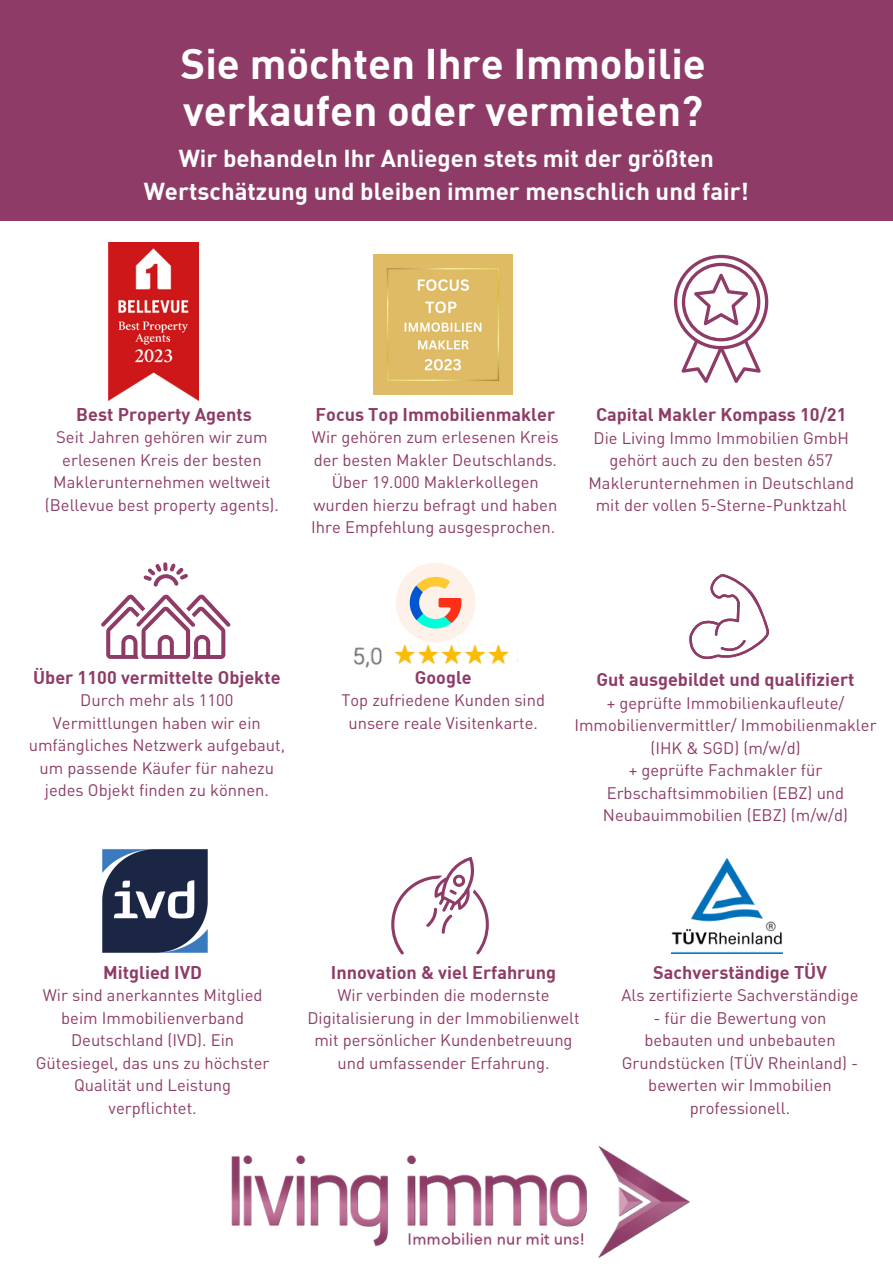
<style>
.page{position:relative;width:893px;height:1264px;background:#fff}
.page>*{position:absolute;margin:0;border:0;box-sizing:border-box;transform-origin:0 0}
.t1{font:700 42px/47.2px "DIN";color:#fff}
.t2{font:700 24px/32.5px "DIN";color:#fff;text-align:center}
.t3{font:700 18px "DIN";color:#8e3c67}
.t4{font:16.5px/22.5px "DIN";color:#8e3c67;text-align:center}
</style>
<div class="page">
<img style="left:109px;top:242px;width:90px;height:158px">
<img style="left:102px;top:849px;width:106px;height:104px">
<img style="left:373px;top:255px;width:139px;height:139px">
<svg style="left:673px;top:255px;width:95px;height:128px"></svg>
<svg style="left:391px;top:856px;width:98px;height:98px"></svg>
<img style="left:353px;top:626px;width:156px;height:42px">
<div style="left:395px;top:562px;width:80px;height:80px;background:#fdf1e9;border-radius:50%"></div>
<svg style="left:409px;top:577px;width:52px;height:51px"></svg>
<svg style="left:689px;top:574px;width:80px;height:85px"></svg>
<svg style="left:143px;top:562px;width:45px;height:24px"></svg>
<svg style="left:101px;top:594px;width:129px;height:65px"></svg>
<img style="left:671px;top:858px;width:111px;height:95px">
<div style="left:0;top:0;width:892px;height:221px;background:#8e3c67"></div>
<img style="left:231px;top:1146px;width:459px;height:112px">
<p class="t1" style="left:181px;top:38px;width:526px">Sie möchten Ihre Immobilie verkaufen oder vermieten?</p>
<p class="t2" style="left:144px;top:141px;width:606px">Wir behandeln Ihr Anliegen stets mit der größten<br>Wertschätzung und bleiben immer menschlich und fair!</p>
<p class="t3" style="left:76px;top:403px;width:177px">Best Property Agents</p>
<p class="t4" style="left:53px;top:426px;width:219px">Seit Jahren gehören wir zum erlesenen Kreis der besten<br>Maklerunternehmen weltweit</p>
<p class="t4" style="left:45px;top:493px;width:235px">(Bellevue best property agents).</p>
<p class="t3" style="left:315px;top:403px;width:241px">Focus Top Immobilienmakler</p>
<p class="t4" style="left:311px;top:426px;width:249px">Wir gehören zum erlesenen Kreis der besten Makler Deutschlands.<br>Über 19.000 Maklerkollegen wurden hierzu befragt und haben<br>Ihre Empfehlung ausgesprochen.</p>
<p class="t3" style="left:596px;top:403px;width:252px">Capital Makler Kompass 10/21</p>
<p class="t4" style="left:588px;top:426px;width:267px">Die Living Immo Immobilien GmbH gehört auch zu den besten 657<br>Maklerunternehmen in Deutschland mit der vollen 5-Sterne-Punktzahl</p>
<p class="t3" style="left:33px;top:665px;width:249px">Über 1100 vermittelte Objekte</p>
<p class="t4" style="left:29px;top:688px;width:258px">Durch mehr als 1100<br>Vermittlungen haben wir ein umfängliches Netzwerk aufgebaut, um passende Käufer für nahezu jedes Objekt finden zu können.</p>
<p class="t3" style="left:415px;top:665px;width:58px">Google</p>
<p class="t4" style="left:341px;top:688px;width:205px">Top zufriedene Kunden sind unsere reale Visitenkarte.</p>
<p class="t3" style="left:596px;top:668px;width:259px">Gut ausgebildet und qualifiziert</p>
<p class="t4" style="left:574px;top:691px;width:304px">+ geprüfte Immobilienkaufleute/<br>Immobilienvermittler/ Immobilienmakler (IHK &amp; SGD) (m/w/d)</p>
<p class="t4" style="left:603px;top:759px;width:247px">+ geprüfte Fachmakler für<br>Erbschaftsimmobilien (EBZ) und<br>Neubauimmobilien (EBZ) (m/w/d)</p>
<p class="t3" style="left:103px;top:960px;width:100px">Mitglied IVD</p>
<p class="t4" style="left:36px;top:983px;width:235px">Wir sind anerkanntes Mitglied beim Immobilienverband<br>Deutschland (IVD). Ein<br>Gütesiegel, das uns zu höchster<br>Qualität und Leistung verpflichtet.</p>
<p class="t3" style="left:331px;top:960px;width:227px">Innovation &amp; viel Erfahrung</p>
<p class="t4" style="left:307px;top:983px;width:274px">Wir verbinden die modernste Digitalisierung in der Immobilienwelt mit persönlicher Kundenbetreuung und umfassender Erfahrung.</p>
<p class="t3" style="left:653px;top:960px;width:175px">Sachverständige TÜV</p>
<p class="t4" style="left:621px;top:983px;width:239px">Als zertifizierte Sachverständige</p>
<p class="t4" style="left:621px;top:1006px;width:238px">- für die Bewertung von bebauten und unbebauten<br>Grundstücken (TÜV Rheinland) - bewerten wir Immobilien professionell.</p>
</div>
